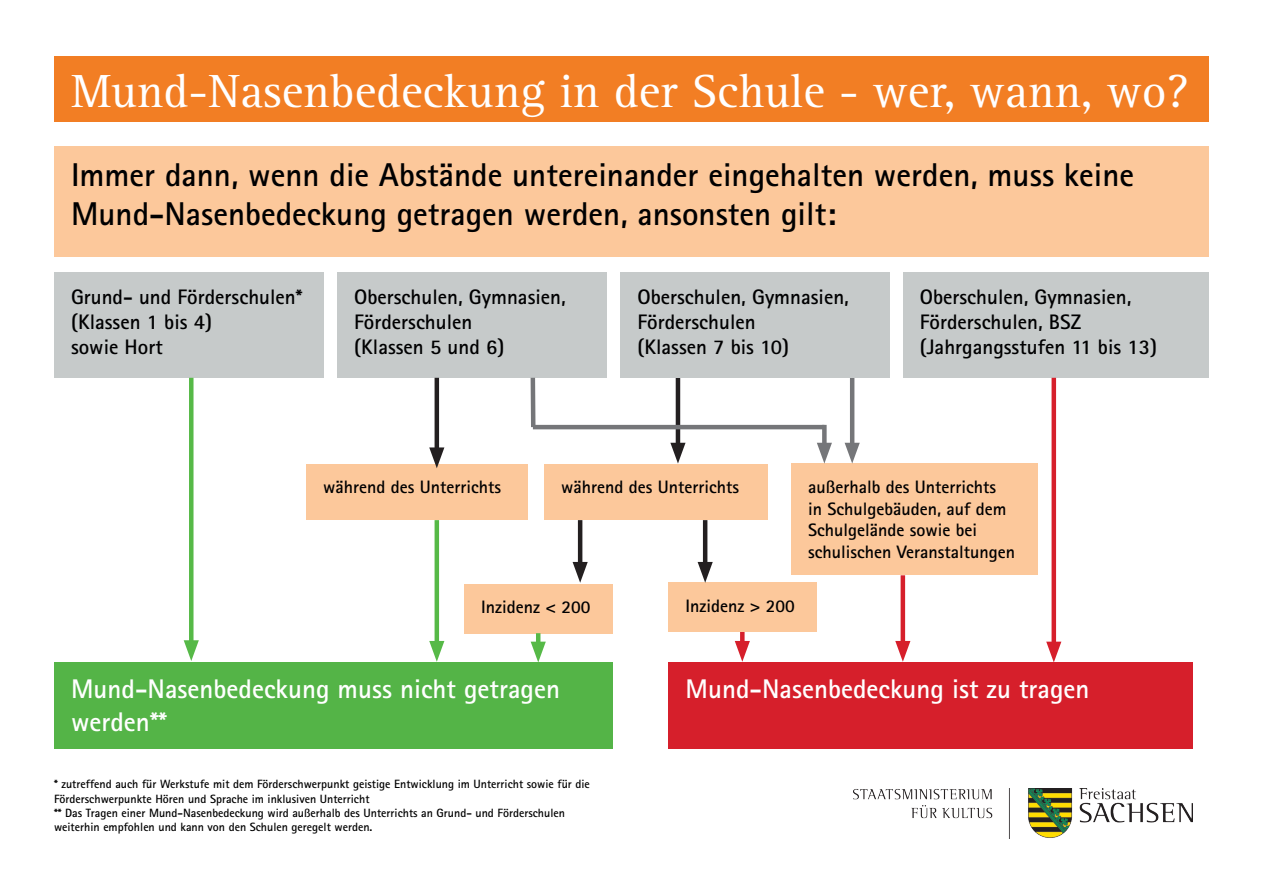
<style>
.page{position:relative;width:1263px;height:893px;background:#fff}
.page>*{position:absolute;margin:0;border:0;box-sizing:border-box;transform-origin:0 0}
.t1{font:48px "Rotis Serif Std";color:#fff}
.t2{font:700 33px/39.6px "Rotis Sans Serif Std";color:#000001}
.t3{font:700 27px "Rotis Sans Serif Std";color:#fff}
.Absatzformat_1{font:700 21px/25.2px "Rotis Sans Serif Std";color:#000001}
.t4{font:700 18px/21.6px "Rotis Sans Serif Std";color:#000001}
.t5{font:700 12px/14.4px "Rotis Sans Serif Std";color:#000001}
</style>
<div class="page">
<div style="left:54px;top:146px;width:1155px;height:110px;background:#fcc89b"></div>
<div style="left:668px;top:662px;width:525px;height:87px;background:#d61f2b"></div>
<div style="left:54px;top:662px;width:558px;height:87px;background:#54b447"></div>
<div style="left:54px;top:272px;width:269px;height:106px;background:#c6caca"></div>
<div style="left:903px;top:272px;width:305px;height:106px;background:#c6caca"></div>
<div style="left:337px;top:272px;width:269px;height:106px;background:#c6caca"></div>
<div style="left:544px;top:464px;width:223px;height:55px;background:#fcc89b"></div>
<div style="left:791px;top:464px;width:247px;height:111px;background:#fcc89b"></div>
<div style="left:1051px;top:378px;width:5px;height:272px;background:#d61f2b"></div>
<svg style="left:1046px;top:642px;width:15px;height:20px"></svg>
<svg style="left:740px;top:632px;width:4px;height:9px"></svg>
<svg style="left:735px;top:641px;width:15px;height:21px"></svg>
<hr style="left:435px;top:520px;width:4px;height:129px;background:#56b947">
<svg style="left:429px;top:641px;width:15px;height:21px"></svg>
<div style="left:189px;top:378px;width:5px;height:270px;background:#56b947"></div>
<svg style="left:184px;top:640px;width:15px;height:21px"></svg>
<hr style="left:676px;top:378px;width:4px;height:73px;background:#231f20">
<svg style="left:670px;top:443px;width:15px;height:21px"></svg>
<div style="left:54px;top:56px;width:1155px;height:66px;background:#f27e24"></div>
<img style="left:853px;top:788px;width:340px;height:51px">
<hr style="left:850px;top:378px;width:4px;height:73px;background:#757679">
<svg style="left:845px;top:443px;width:15px;height:21px"></svg>
<div style="left:464px;top:584px;width:148px;height:49px;background:#fcc89b"></div>
<div style="left:668px;top:583px;width:149px;height:49px;background:#fcc89b"></div>
<div style="left:900px;top:575px;width:5px;height:74px;background:#d61f2b"></div>
<svg style="left:895px;top:641px;width:15px;height:21px"></svg>
<hr style="left:578px;top:520px;width:4px;height:50px;background:#231f20">
<svg style="left:573px;top:562px;width:15px;height:21px"></svg>
<div style="left:620px;top:272px;width:270px;height:106px;background:#c6caca"></div>
<hr style="left:536px;top:633px;width:4px;height:17px;background:#56b947">
<svg style="left:531px;top:642px;width:15px;height:20px"></svg>
<hr style="left:703px;top:520px;width:4px;height:50px;background:#231f20">
<svg style="left:698px;top:562px;width:15px;height:21px"></svg>
<div style="left:306px;top:464px;width:222px;height:55px;background:#fcc89b"></div>
<hr style="left:435px;top:378px;width:4px;height:78px;background:#231f20">
<svg style="left:429px;top:447px;width:15px;height:21px"></svg>
<hr style="left:533px;top:425px;width:291px;height:4px;background:#757679">
<div style="left:822px;top:425px;width:5px;height:26px;background:#757679"></div>
<svg style="left:817px;top:443px;width:15px;height:21px"></svg>
<hr style="left:531px;top:378px;width:4px;height:49px;background:#757679">
<p class="t1" style="left:71px;top:63px;width:1119px">Mund-Nasenbedeckung in der Schule - wer, wann, wo?</p>
<p class="t2" style="left:71px;top:154px;width:1065px">Immer dann, wenn die Abstände untereinander eingehalten werden, muss keine<br>Mund-Nasenbedeckung getragen werden, ansonsten gilt:</p>
<p class="Absatzformat_1" style="left:71px;top:284px;width:233px">Grund- und Förderschulen*</p>
<p class="Absatzformat_1" style="left:71px;top:309px;width:143px">(Klassen 1 bis 4) sowie Hort</p>
<p class="Absatzformat_1" style="left:354px;top:284px;width:213px">Oberschulen, Gymnasien,<br>Förderschulen<br>(Klassen 5 und 6)</p>
<p class="Absatzformat_1" style="left:637px;top:284px;width:213px">Oberschulen, Gymnasien,<br>Förderschulen<br>(Klassen 7 bis 10)</p>
<p class="Absatzformat_1" style="left:920px;top:284px;width:239px">Oberschulen, Gymnasien,<br>Förderschulen, BSZ (Jahrgangsstufen 11 bis 13)</p>
<p class="t4" style="left:323px;top:476px;width:179px">während des Unterrichts</p>
<p class="t4" style="left:561px;top:476px;width:179px">während des Unterrichts</p>
<p class="t4" style="left:808px;top:476px;width:209px">außerhalb des Unterrichts<br>in Schulgebäuden, auf dem<br>Schulgelände sowie bei schulischen Veranstaltungen</p>
<p class="t4" style="left:481px;top:596px;width:111px">Inzidenz &lt; 200</p>
<p class="t4" style="left:685px;top:595px;width:111px">Inzidenz &gt; 200</p>
<p class="t3" style="left:71px;top:672px;width:490px">Mund-Nasenbedeckung muss nicht getragen</p>
<p class="t3" style="left:685px;top:672px;width:405px">Mund-Nasenbedeckung ist zu tragen</p>
<p class="t3" style="left:71px;top:704px;width:97px">werden**</p>
<p class="t5" style="left:54px;top:777px;width:537px">* zutreffend auch für Werkstufe mit dem Förderschwerpunkt geistige Entwicklung im Unterricht sowie für die<br>Förderschwerpunkte Hören und Sprache im inklusiven Unterricht</p>
<p class="t5" style="left:54px;top:805px;width:513px">** Das Tragen einer Mund-Nasenbedeckung wird außerhalb des Unterrichts an Grund- und Förderschulen weiterhin empfohlen und kann von den Schulen geregelt werden.</p>
</div>
